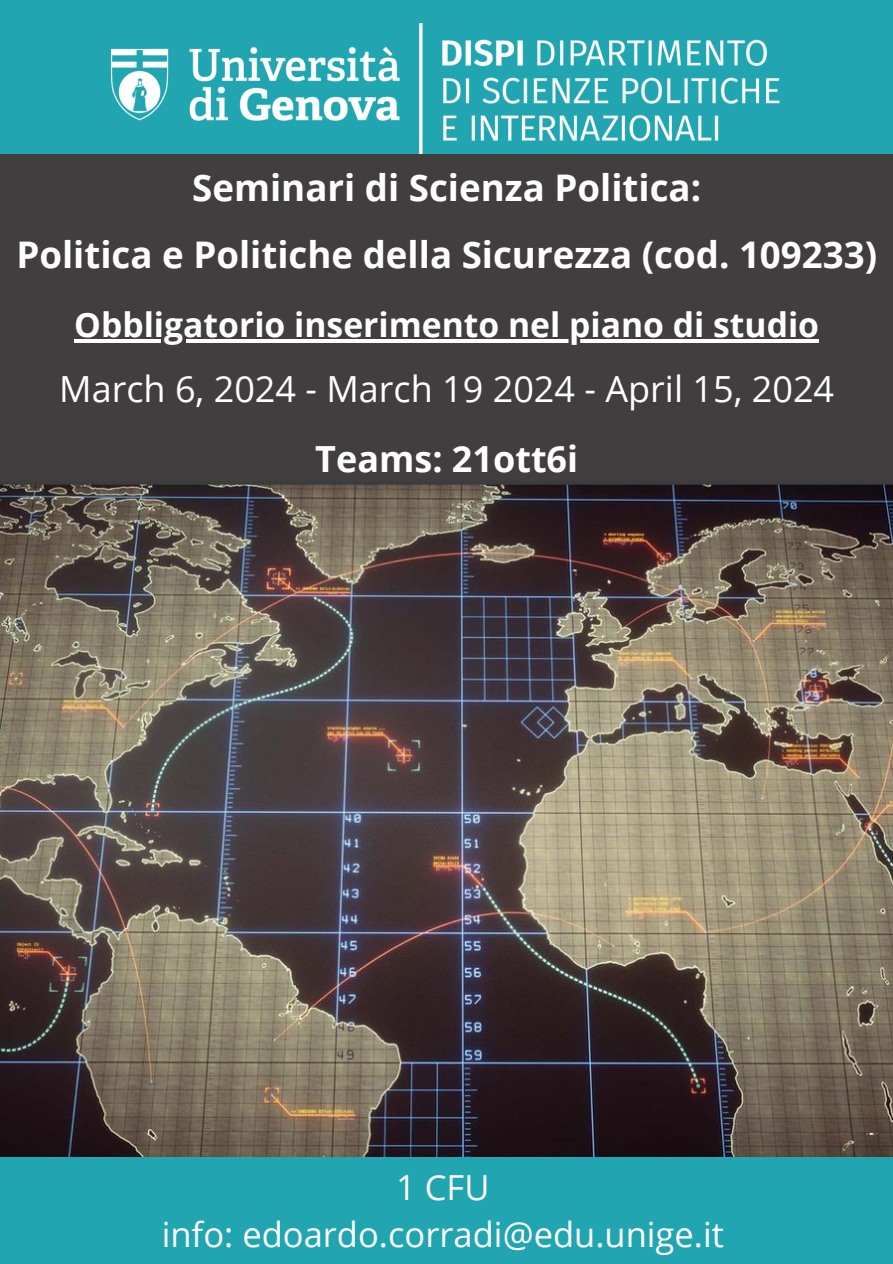
<style>
.page{position:relative;width:893px;height:1264px;background:#fff}
.page>*{position:absolute;margin:0;border:0;box-sizing:border-box;transform-origin:0 0}
.t1{font:700 36.6px "Open Sans";color:#fff}
.t2{font:36px "Open Sans";color:#fff}
.t3{font:700 36px "Open Sans";color:#fff}
.t4{font:34.5px "Open Sans";color:#fff}
.t5{font:700 33.6px "Open Sans";color:#fff}
</style>
<div class="page">
<img style="left:0;top:481px;width:892px;height:675px">
<div style="left:0;top:0;width:892px;height:155px;background:#21a5b0"></div>
<div style="left:0;top:1156px;width:892px;height:107px;background:#21a5b0"></div>
<img style="left:112px;top:24px;width:669px;height:131px">
<div style="left:0;top:155px;width:892px;height:326px;background:#423e3f"></div>
<hr style="left:74px;top:339px;width:745px;height:3px;background:#fff">
<h1 class="t1" style="left:192px;top:162px;width:510px">Seminari di Scienza Politica:</h1>
<h1 class="t1" style="left:16px;top:229px;width:862px">Politica e Politiche della Sicurezza (cod. 109233)</h1>
<h1 class="t5" style="left:74px;top:301px;width:746px">Obbligatorio inserimento nel piano di studio</h1>
<p class="t2" style="left:59px;top:363px;width:776px">March 6, 2024 - March 19 2024 - April 15, 2024</p>
<h1 class="t3" style="left:315px;top:433px;width:264px">Teams: 21ott6i</h1>
<p class="t4" style="left:396px;top:1163px;width:95px">1 CFU</p>
<p class="t4" style="left:162px;top:1210px;width:563px">info: edoardo.corradi@edu.unige.it</p>
</div>
